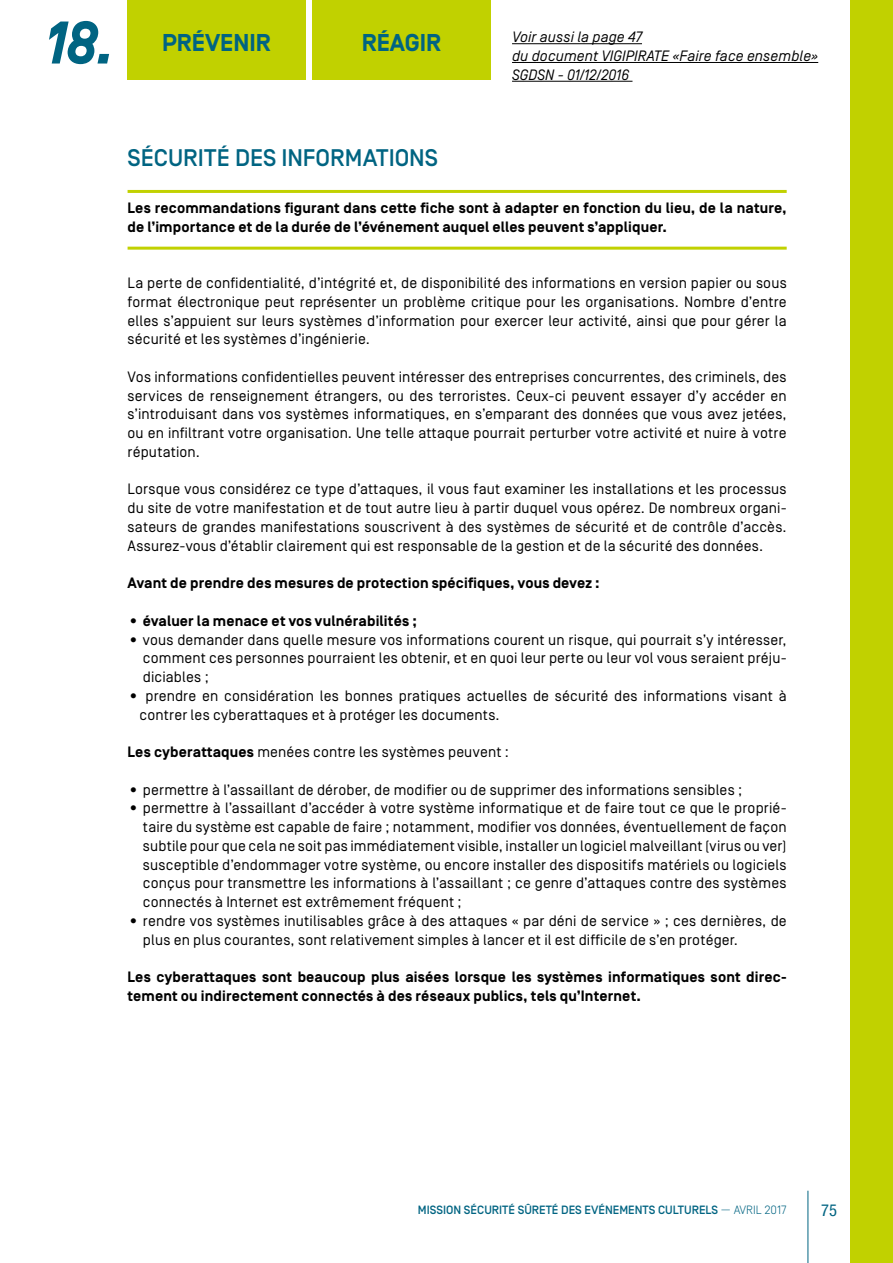
<style>
.page{position:relative;width:893px;height:1263px;background:#fff}
.page>*{position:absolute;margin:0;border:0;box-sizing:border-box;transform-origin:0 0}
.t1{font:italic 700 60px "Simplon BP";color:#006482}
.t2{font:700 24.3px "Simplon BP";color:#006482}
.t3{font:500 24px "Simplon BP";letter-spacing:-.005em;color:#006482}
.t4{font:condensed 16.5px "Helvetica Neue LT Std";color:#006482}
.t5{font:15px/18.8px "Simplon BP Regular";letter-spacing:.01em;color:#000;text-align:justify}
.t6{font:700 15px/18.8px "Simplon BP";letter-spacing:.01em;color:#000}
.t7{font:italic 15px/18.8px "Simplon BP Regular";letter-spacing:.005em;color:#000}
.t8{font:500 12px "Simplon BP";color:#006482}
.s1{font-family:"Simplon BP";font-weight:700}
.s2{font-weight:300}
</style>
<div class="page">
<div style="left:850px;top:0;width:43px;height:1263px;background:#c1d100"></div>
<hr style="left:807px;top:1191px;width:1px;height:72px;background:#006482">
<hr style="left:512px;top:43px;width:130px;height:1px;background:#000">
<hr style="left:512px;top:62px;width:306px;height:1px;background:#000">
<hr style="left:512px;top:81px;width:120px;height:1px;background:#000">
<hr style="left:128px;top:190px;width:659px;height:3px;background:#c1d100">
<hr style="left:128px;top:247px;width:659px;height:3px;background:#c1d100">
<div style="left:127px;top:0;width:179px;height:80px;background:#c1d100"></div>
<div style="left:312px;top:0;width:179px;height:80px;background:#c1d100"></div>
<h1 class="t1" style="left:45px;top:9px;width:71px">18.</h1>
<h2 class="t2" style="left:162px;top:29px;width:110px">PRÉVENIR</h2>
<h2 class="t2" style="left:362px;top:29px;width:81px">RÉAGIR</h2>
<p class="t7" style="left:512px;top:28px;width:308px">Voir aussi la page 47<br>du document VIGIPIRATE «Faire face ensemble»<br>SGDSN - 01/12/2016</p>
<h3 class="t3" style="left:128px;top:144px;width:312px">SÉCURITÉ DES INFORMATIONS</h3>
<p class="t6" style="left:128px;top:199px;width:661px">Les recommandations figurant dans cette fiche sont à adapter en fonction du lieu, de la nature, de l’importance et de la durée de l’événement auquel elles peuvent s’appliquer.</p>
<p class="t5" style="left:128px;top:274px;width:661px">La perte de confidentialité, d’intégrité et, de disponibilité des informations en version papier ou sous format électronique peut représenter un problème critique pour les organisations. Nombre d’entre elles s’appuient sur leurs systèmes d’information pour exercer leur activité, ainsi que pour gérer la sécurité et les systèmes d’ingénierie.</p>
<p class="t5" style="left:128px;top:367px;width:661px">Vos informations confidentielles peuvent intéresser des entreprises concurrentes, des criminels, des services de renseignement étrangers, ou des terroristes. Ceux-ci peuvent essayer d’y accéder en s’introduisant dans vos systèmes informatiques, en s’emparant des données que vous avez jetées, ou en infiltrant votre organisation. Une telle attaque pourrait perturber votre activité et nuire à votre réputation.</p>
<p class="t5" style="left:128px;top:480px;width:661px">Lorsque vous considérez ce type d’attaques, il vous faut examiner les installations et les processus du site de votre manifestation et de tout autre lieu à partir duquel vous opérez. De nombreux organi&shy;sateurs de grandes manifestations souscrivent à des systèmes de sécurité et de contrôle d’accès.<br>Assurez-vous d’établir clairement qui est responsable de la gestion et de la sécurité des données.</p>
<p class="t6" style="left:128px;top:574px;width:474px">Avant de prendre des mesures de protection spécifiques, vous devez :</p>
<p class="t6" style="left:128px;top:612px;width:291px">• évaluer la menace et vos vulnérabilités ;</p>
<p class="t5" style="left:143px;top:630px;width:645px;text-indent:-15px">• vous demander dans quelle mesure vos informations courent un risque, qui pourrait s’y intéresser, comment ces personnes pourraient les obtenir, et en quoi leur perte ou leur vol vous seraient préju&shy;diciables ;</p>
<p class="t5" style="left:140px;top:686px;width:649px;text-indent:-12px">• prendre en considération les bonnes pratiques actuelles de sécurité des informations visant à contrer les cyberattaques et à protéger les documents.</p>
<p class="t5" style="left:128px;top:742px;width:383px"><span class="s1">Les cyberattaques</span> menées contre les systèmes peuvent :</p>
<p class="t5" style="left:128px;top:780px;width:616px">• permettre à l’assaillant de dérober, de modifier ou de supprimer des informations sensibles ;</p>
<p class="t5" style="left:143px;top:799px;width:645px;text-indent:-15px">• permettre à l’assaillant d’accéder à votre système informatique et de faire tout ce que le proprié&shy;taire du système est capable de faire ; notamment, modifier vos données, éventuellement de façon subtile pour que cela ne soit pas immédiatement visible, installer un logiciel malveillant (virus ou ver) susceptible d’endommager votre système, ou encore installer des dispositifs matériels ou logiciels conçus pour transmettre les informations à l’assaillant ; ce genre d’attaques contre des systèmes connectés à Internet est extrêmement fréquent ;</p>
<p class="t5" style="left:143px;top:911px;width:645px;text-indent:-15px">• rendre vos systèmes inutilisables grâce à des attaques « par déni de service » ; ces dernières, de plus en plus courantes, sont relativement simples à lancer et il est difficile de s’en protéger.</p>
<p class="t6" style="left:128px;top:968px;width:661px">Les cyberattaques sont beaucoup plus aisées lorsque les systèmes informatiques sont direc&shy;tement ou indirectement connectés à des réseaux publics, tels qu’Internet.</p>
<p class="t8" style="left:418px;top:1203px;width:370px">MISSION SÉCURITÉ SÛRETÉ DES EVÉNEMENTS CULTURELS <span class="s2">— AVRIL 2017</span></p>
<p class="t4" style="left:821px;top:1200px;width:17px">75</p>
</div>
